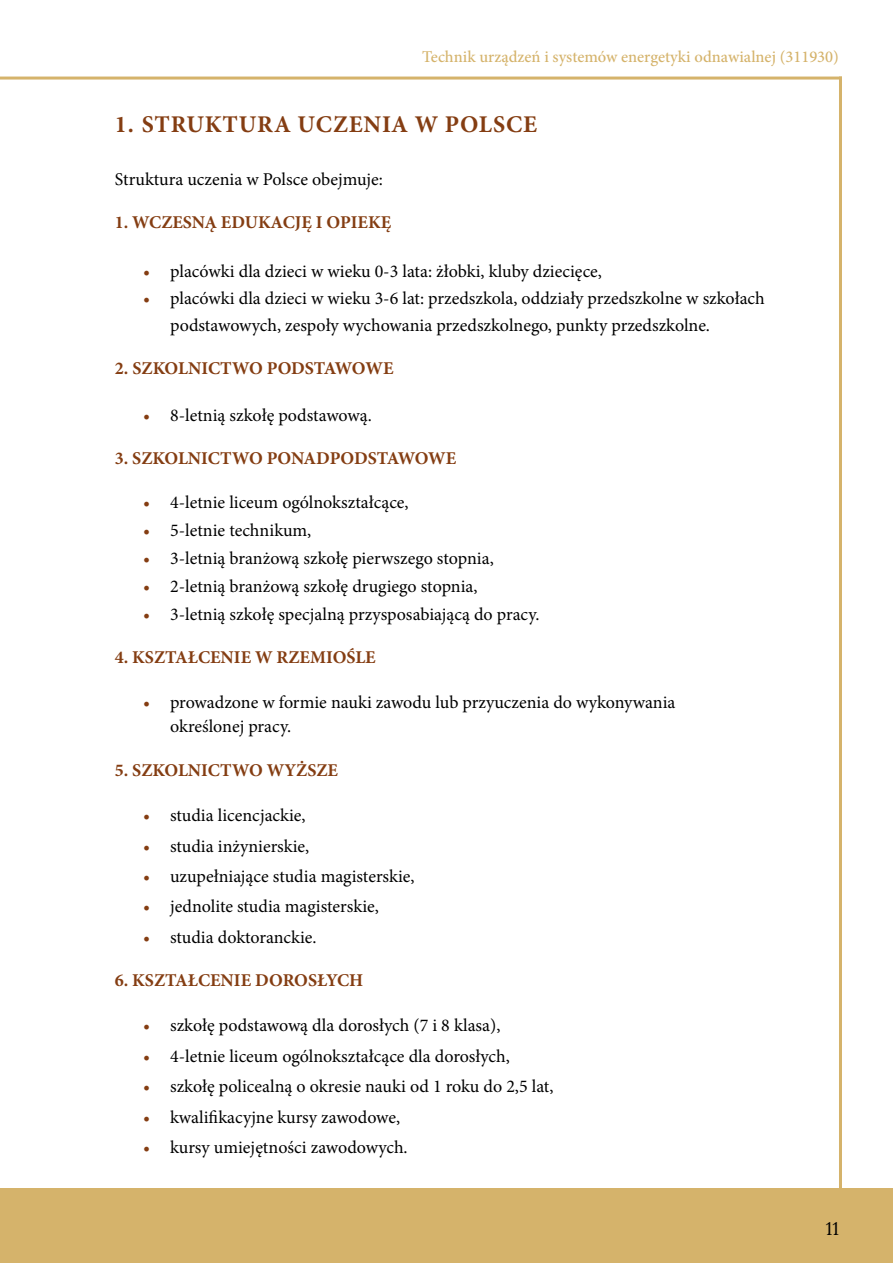
<style>
.page{position:relative;width:893px;height:1263px;background:#fff}
.page>*{position:absolute;margin:0;border:0;box-sizing:border-box;transform-origin:0 0}
.t1{font:700 24px "Minion Pro";letter-spacing:.035em;color:#843d12}
.t2{font:18px/27px "Minion Pro";color:#000}
.t3{font:700 18px "Minion Pro";color:#843d12}
.t4{font:18px "Lora";color:#000}
.t5{font:500 16.5px "Minion Pro";color:#d5b36b}
.s1{color:#843d12}
</style>
<div class="page">
<div style="left:0;top:1188px;width:893px;height:75px;background:#d5b36b"></div>
<hr style="left:839px;top:77px;width:3px;height:1113px;background:#d5b36b">
<hr style="left:0;top:77px;width:842px;height:3px;background:#d5b36b">
<p class="t5" style="left:422px;top:46px;width:418px">Technik urządzeń i systemów energetyki odnawialnej (311930)</p>
<h1 class="t1" style="left:115px;top:108px;width:424px">1. STRUKTURA UCZENIA W POLSCE</h1>
<p class="t2" style="left:115px;top:166px;width:270px">Struktura uczenia w Polsce obejmuje:</p>
<p class="t3" style="left:115px;top:210px;width:278px">1. WCZESNĄ EDUKACJĘ I OPIEKĘ</p>
<p class="t2" style="left:143px;top:258px;width:460px"><span class="s1">•</span> placówki dla dzieci w wieku 0-3 lata: żłobki, kluby dziecięce,</p>
<p class="t2" style="left:170px;top:285px;width:596px;text-indent:-27px"><span class="s1">•</span> placówki dla dzieci w wieku 3-6 lat: przedszkola, oddziały przedszkolne w szkołach podstawowych, zespoły wychowania przedszkolnego, punkty przedszkolne.</p>
<p class="t3" style="left:115px;top:356px;width:280px">2. SZKOLNICTWO PODSTAWOWE</p>
<p class="t2" style="left:143px;top:402px;width:230px"><span class="s1">•</span> 8-letnią szkołę podstawową.</p>
<p class="t3" style="left:115px;top:446px;width:343px">3. SZKOLNICTWO PONADPODSTAWOWE</p>
<p class="t2" style="left:143px;top:488px;width:267px"><span class="s1">•</span> 4-letnie liceum ogólnokształcące,</p>
<p class="t2" style="left:143px;top:516px;width:170px"><span class="s1">•</span> 5-letnie technikum,</p>
<p class="t2" style="left:143px;top:544px;width:352px"><span class="s1">•</span> 3-letnią branżową szkołę pierwszego stopnia,</p>
<p class="t2" style="left:143px;top:572px;width:336px"><span class="s1">•</span> 2-letnią branżową szkołę drugiego stopnia,</p>
<p class="t2" style="left:143px;top:600px;width:398px"><span class="s1">•</span> 3-letnią szkołę specjalną przysposabiającą do pracy.</p>
<p class="t3" style="left:115px;top:644px;width:262px">4. KSZTAŁCENIE W RZEMIOŚLE</p>
<p class="t2" style="left:170px;top:691px;width:507px;line-height:24px;text-indent:-27px"><span class="s1">•</span> prowadzone w formie nauki zawodu lub przyuczenia do wykonywania określonej pracy.</p>
<p class="t3" style="left:115px;top:757px;width:225px">5. SZKOLNICTWO WYŻSZE</p>
<p class="t2" style="left:143px;top:802px;width:164px"><span class="s1">•</span> studia licencjackie,</p>
<p class="t2" style="left:143px;top:832px;width:168px"><span class="s1">•</span> studia inżynierskie,</p>
<p class="t2" style="left:143px;top:863px;width:273px"><span class="s1">•</span> uzupełniające studia magisterskie,</p>
<p class="t2" style="left:143px;top:893px;width:237px"><span class="s1">•</span> jednolite studia magisterskie,</p>
<p class="t2" style="left:143px;top:923px;width:175px"><span class="s1">•</span> studia doktoranckie.</p>
<p class="t3" style="left:115px;top:967px;width:250px">6. KSZTAŁCENIE DOROSŁYCH</p>
<p class="t2" style="left:143px;top:1012px;width:359px"><span class="s1">•</span> szkołę podstawową dla dorosłych (7 i 8 klasa),</p>
<p class="t2" style="left:143px;top:1043px;width:368px"><span class="s1">•</span> 4-letnie liceum ogólnokształcące dla dorosłych,</p>
<p class="t2" style="left:143px;top:1073px;width:412px"><span class="s1">•</span> szkołę policealną o okresie nauki od 1 roku do 2,5 lat,</p>
<p class="t2" style="left:143px;top:1103px;width:259px"><span class="s1">•</span> kwalifikacyjne kursy zawodowe,</p>
<p class="t2" style="left:143px;top:1134px;width:266px"><span class="s1">•</span> kursy umiejętności zawodowych.</p>
<p class="t4" style="left:826px;top:1215px;width:15px">11</p>
</div>
